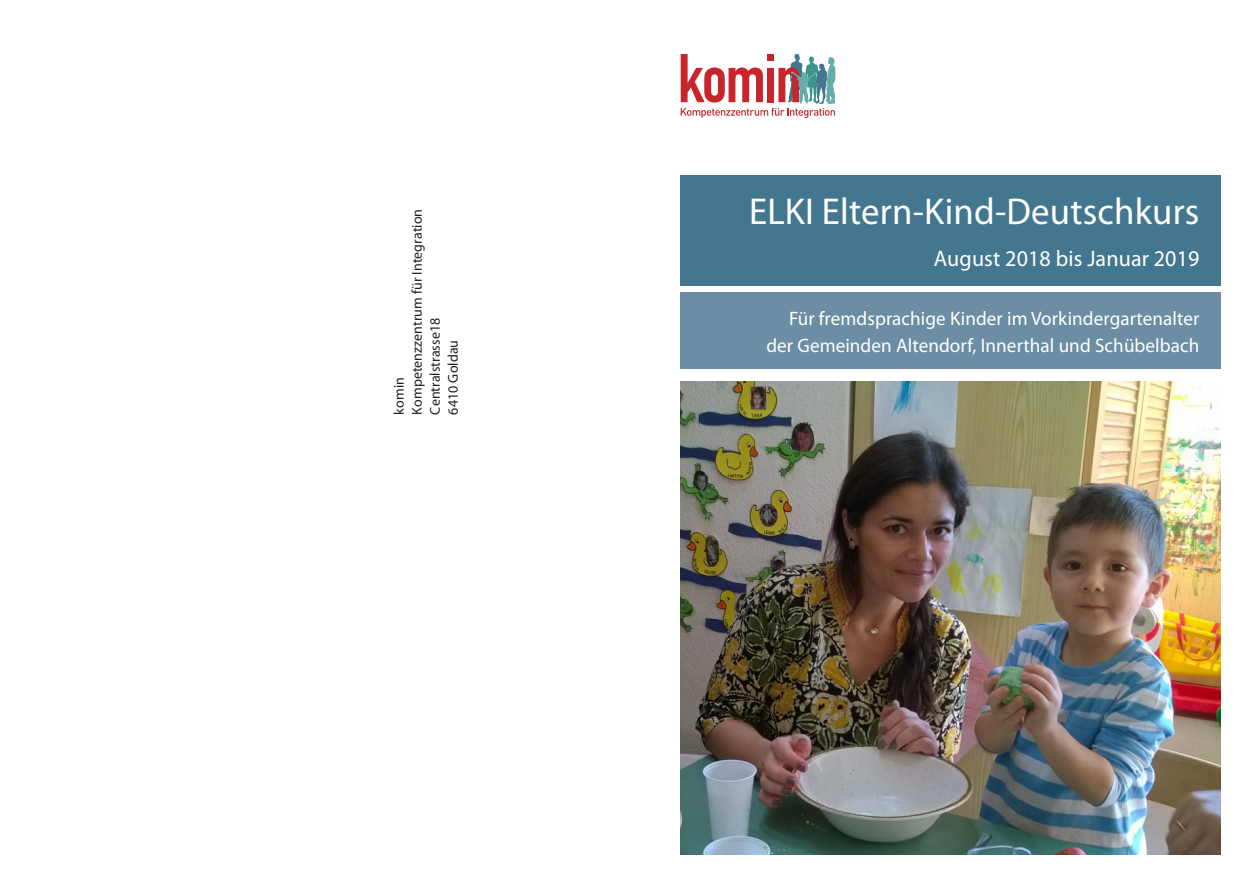
<style>
.page{position:relative;width:1259px;height:893px;background:#fff}
.page>*{position:absolute;margin:0;border:0;box-sizing:border-box;transform-origin:0 0}
.Uebertitel{font:37.5px "Myriad Pro";letter-spacing:.005em;color:#fff}
.Uebertitel-2{font:22.5px "Myriad Pro";letter-spacing:.005em;color:#fff}
.Uebertitel-3{font:19.5px "Myriad Pro";letter-spacing:.005em;color:#fff}
.Grundtext{font:14.25px "Myriad Pro";letter-spacing:.005em;color:#231f20}
</style>
<div class="page">
<svg style="left:680px;top:54px;width:155px;height:64px"></svg>
<div style="left:680px;top:176px;width:540px;height:110px;background:#43768f"></div>
<div style="left:680px;top:293px;width:540px;height:76px;background:#6c8ea4"></div>
<img style="left:680px;top:381px;width:540px;height:474px">
<p class="Grundtext" style="left:408px;top:414px;width:207px;rotate:-90deg">Kompetenzzentrum für Integration</p>
<p class="Grundtext" style="left:426px;top:414px;width:98px;rotate:-90deg">Centralstrasse18</p>
<p class="Grundtext" style="left:444px;top:414px;width:76px;rotate:-90deg">6410 Goldau</p>
<p class="Grundtext" style="left:390px;top:414px;width:39px;rotate:-90deg">komin</p>
<p class="Uebertitel" style="left:749px;top:188px;width:452px">ELKI Eltern-Kind-Deutschkurs</p>
<p class="Uebertitel-2" style="left:934px;top:244px;width:267px">August 2018 bis Januar 2019</p>
<p class="Uebertitel-3" style="left:789px;top:306px;width:412px">Für fremdsprachige Kinder im Vorkindergartenalter</p>
<p class="Uebertitel-3" style="left:766px;top:333px;width:434px">der Gemeinden Altendorf, Innerthal und Schübelbach</p>
</div>
